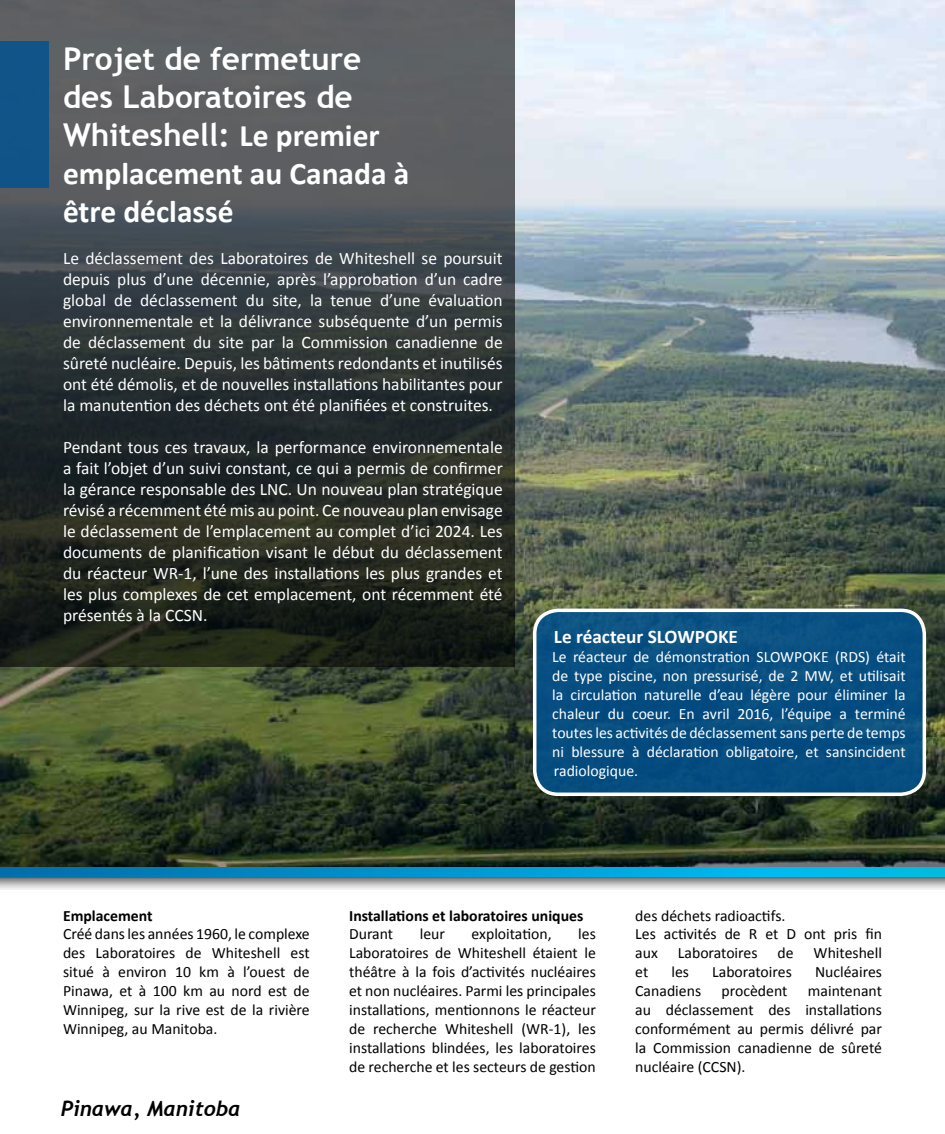
<style>
.page{position:relative;width:945px;height:1134px;background:#fff}
.page>*{position:absolute;margin:0;border:0;box-sizing:border-box;transform-origin:0 0}
.t1{font:700 31.5px/37.8px "Trebuchet MS";color:#fff}
.t2{font:700 31.5px/37.8px "Calibri";color:#fff}
.t3{font:italic 700 21px "Trebuchet";color:#000}
.t4{font:700 19.25px "Calibri";color:#fff}
.t5{font:17.5px/21px "Calibri";color:#fff;text-align:justify}
.t6{font:15.75px/18.9px "Calibri";color:#000;text-align:justify}
.t7{font:15.75px/18.9px "Calibri";color:#fff;text-align:justify}
.t8{font:700 15.75px "Calibri";color:#000}
.s1{font-family:"Calibri"}
</style>
<div class="page">
<img style="left:0;top:0;width:945px;height:866px">
<img style="left:0;top:868px;width:945px;height:22px">
<svg style="left:0;top:0;width:515px;height:667px;background:#393e3e"></svg>
<div style="left:0;top:42px;width:49px;height:146px;background:#105488"></div>
<div style="left:535px;top:610px;width:389px;height:184px;background:#074e81;border-radius:24px"></div>
<div style="left:533px;top:609px;width:393px;height:187px;border:4px solid #fff;border-radius:24px"></div>
<h1 class="t1" style="left:63px;top:40px;width:318px">Projet de fermeture des Laboratoires de<br>Whiteshell: <span class="s1">Le premier</span></h1>
<h1 class="t2" style="left:63px;top:155px;width:348px">emplacement au Canada à être déclassé</h1>
<p class="t5" style="left:63px;top:247px;width:441px">Le déclassement des Laboratoires de Whiteshell se poursuit depuis plus d’une décennie, après l’approbation d’un cadre global de déclassement du site, la tenue d’une évaluation environnementale et la délivrance subséquente d’un permis de déclassement du site par la Commission canadienne de sûreté nucléaire. Depuis, les bâtiments redondants et inutilisés ont été démolis, et de nouvelles installations habilitantes pour la manutention des déchets ont été planifiées et construites.</p>
<p class="t5" style="left:63px;top:436px;width:441px">Pendant tous ces travaux, la performance environnementale a fait l’objet d’un suivi constant, ce qui a permis de confirmer la gérance responsable des LNC. Un nouveau plan stratégique révisé a récemment été mis au point. Ce nouveau plan envisage le déclassement de l’emplacement au complet d’ici 2024. Les documents de planification visant le début du déclassement du réacteur WR-1, l’une des installations les plus grandes et les plus complexes de cet emplacement, ont récemment été présentés à la CCSN.</p>
<p class="t4" style="left:554px;top:625px;width:186px">Le réacteur SLOWPOKE</p>
<p class="t7" style="left:552px;top:648px;width:355px">Le réacteur de démonstration SLOWPOKE (RDS) était de type piscine, non pressurisé, de 2 MW, et utilisait la circulation naturelle d’eau légère pour éliminer la chaleur du coeur. En avril 2016, l’équipe a terminé toutes les activités de déclassement sans perte de temps ni blessure à déclaration obligatoire, et sansincident radiologique.</p>
<p class="t8" style="left:63px;top:905px;width:91px">Emplacement</p>
<p class="t6" style="left:63px;top:925px;width:248px">Créé dans les années 1960, le complexe des Laboratoires de Whiteshell est situé à environ 10 km à l’ouest de Pinawa, et à 100 km au nord est de Winnipeg, sur la rive est de la rivière Winnipeg, au Manitoba.</p>
<p class="t3" style="left:61px;top:1095px;width:181px">Pinawa, Manitoba</p>
<p class="t8" style="left:349px;top:905px;width:236px">Installations et laboratoires uniques</p>
<p class="t6" style="left:349px;top:925px;width:46px">Durant</p>
<p class="t6" style="left:420px;top:925px;width:27px">leur</p>
<p class="t6" style="left:472px;top:925px;width:81px">exploitation,</p>
<p class="t6" style="left:349px;top:925px;width:248px;text-indent:229px">les Laboratoires de Whiteshell étaient le théâtre à la fois d’activités nucléaires et non nucléaires. Parmi les principales installations, mentionnons le réacteur de recherche Whiteshell (WR-1), les installations blindées, les laboratoires de recherche et les secteurs de gestion</p>
<p class="t6" style="left:635px;top:906px;width:248px;text-align:left">des déchets radioactifs.<br>Les activités de R et D ont pris fin aux</p>
<p class="t6" style="left:678px;top:944px;width:81px">Laboratoires</p>
<p class="t6" style="left:778px;top:944px;width:18px">de</p>
<p class="t6" style="left:814px;top:944px;width:70px">Whiteshell</p>
<p class="t6" style="left:635px;top:963px;width:15px">et</p>
<p class="t6" style="left:671px;top:963px;width:19px">les</p>
<p class="t6" style="left:712px;top:963px;width:81px">Laboratoires</p>
<p class="t6" style="left:815px;top:963px;width:69px">Nucléaires</p>
<p class="t6" style="left:635px;top:982px;width:67px">Canadiens</p>
<p class="t6" style="left:722px;top:982px;width:67px">procèdent</p>
<p class="t6" style="left:635px;top:982px;width:248px;text-indent:173px">maintenant au déclassement des installations conformément au permis délivré par la Commission canadienne de sûreté nucléaire (CCSN).</p>
</div>
